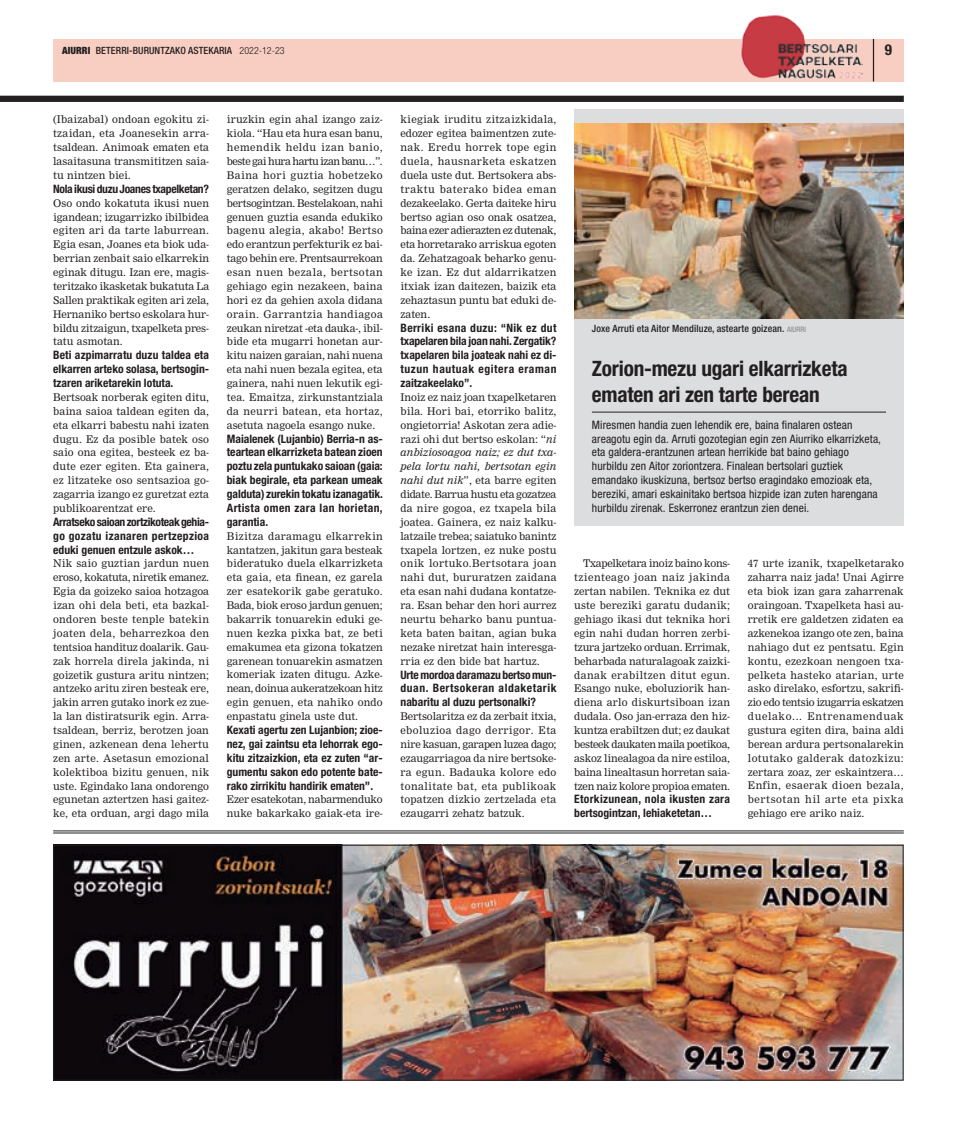
<style>
.page{position:relative;width:957px;height:1134px;background:#fff}
.page>*{position:absolute;margin:0;border:0;box-sizing:border-box;transform-origin:0 0}
.t1{font:700 condensed 21.25px/26.2px "Helvetica Neue";letter-spacing:-.01em;color:#231f20}
.t2{font:700 condensed 15px "Helvetica Neue";color:#231f20}
.t3{font:700 condensed 11.62px/13.9px "Helvetica Neue";color:#231f20;text-align:justify}
.t4{font:condensed 11.62px/13.9px "Helvetica Neue";letter-spacing:.01em;color:#231f20}
.t5{font:700 condensed 11.62px "Helvetica Neue";letter-spacing:-.025em;color:#231f20}
.t6{font:10.38px/13.9px "M Nimrod";color:#231f20;text-align:justify}
.t7{font:10.38px/13.9px "M Nimrod";letter-spacing:-.02em;color:#231f20}
.t8{font:500 condensed 10px "Helvetica Neue";letter-spacing:.01em;color:#231f20}
.s1{font-weight:900}
.s2{font-weight:300}
.s3{font-style:italic}
.s4{font-weight:400;font-size:7.5px;color:#808285}
</style>
<div class="page">
<div style="left:53px;top:39px;width:851px;height:42px;background:#f8cec2"></div>
<hr style="left:873px;top:39px;width:1px;height:42px;background:#231f20">
<img style="left:741px;top:15px;width:121px;height:64px">
<hr style="left:53px;top:831px;width:851px;height:1px;background:#231f20">
<hr style="left:53px;top:833px;width:851px;height:1px;background:#231f20">
<img style="left:55px;top:847px;width:846px;height:231px">
<div style="left:53px;top:845px;width:850px;height:235px;border:1px solid #231f20"></div>
<div style="left:0;top:96px;width:904px;height:6px;background:#231f20"></div>
<div style="left:574px;top:110px;width:330px;height:416px;background:#dcdddf"></div>
<img style="left:574px;top:123px;width:330px;height:195px">
<hr style="left:592px;top:412px;width:294px;height:1px;background:#231f20">
<p class="t8" style="left:62px;top:45px;width:224px"><span class="s1">AIURRI</span> BETERRI-BURUNTZAKO ASTEKARIA <span class="s2">2022-12-23</span></p>
<h2 class="t2" style="left:885px;top:41px;width:9px">9</h2>
<p class="t6" style="left:53px;top:113px;width:157px">(Ibaizabal) ondoan egokitu zi&shy;tzaidan, eta Joanesekin arra&shy;tsaldean. Animoak ematen eta lasaitasuna transmititzen saia&shy;tu nintzen biei.</p>
<p class="t5" style="left:53px;top:182px;width:157px">Nola ikusi duzu Joanes txapelketan?</p>
<p class="t6" style="left:53px;top:196px;width:157px">Oso ondo kokatuta ikusi nuen igandean; izugarrizko ibilbidea egiten ari da tarte laburrean.<br>Egia esan, Joanes eta biok uda&shy;berrian zenbait saio elkarrekin eginak ditugu. Izan ere, magis&shy;teritzako ikasketak bukatuta La Sallen praktikak egiten ari zela, Hernaniko bertso eskolara hur&shy;bildu zitzaigun, txapelketa pres&shy;tatu asmotan.</p>
<p class="t3" style="left:53px;top:348px;width:157px">Beti azpimarratu duzu taldea eta elkarren arteko solasa, bertsogin&shy;tzaren ariketarekin lotuta.</p>
<p class="t6" style="left:53px;top:390px;width:157px">Bertsoak norberak egiten ditu, baina saioa taldean egiten da, eta elkarri babestu nahi izaten dugu. Ez da posible batek oso saio ona egitea, besteek ez ba&shy;dute ezer egiten. Eta gainera, ez litzateke oso sentsazioa go&shy;zagarria izango ez guretzat ezta publikoarentzat ere.</p>
<p class="t3" style="left:53px;top:515px;width:157px">Arratseko saioan zortzikoteak gehia&shy;go gozatu izanaren pertzepzioa eduki genuen entzule askok…</p>
<p class="t6" style="left:53px;top:557px;width:157px">Nik saio guztian jardun nuen eroso, kokatuta, niretik emanez.<br>Egia da goizeko saioa hotzagoa izan ohi dela beti, eta bazkal&shy;ondoren beste tenple batekin joaten dela, beharrezkoa den tentsioa handituz doalarik. Gau&shy;zak horrela direla jakinda, ni goizetik gustura aritu nintzen; antzeko aritu ziren besteak ere, jakin arren gutako inork ez zue&shy;la lan distiratsurik egin. Arra&shy;tsaldean, berriz, berotzen joan ginen, azkenean dena lehertu zen arte. Asetasun emozional kolektiboa bizitu genuen, nik uste. Egindako lana ondorengo egunetan aztertzen hasi gaitez&shy;ke, eta orduan, argi dago mila</p>
<p class="t6" style="left:227px;top:113px;width:158px">iruzkin egin ahal izango zaiz&shy;kiola. “Hau eta hura esan banu, hemendik heldu izan banio, beste gai hura hartu izan banu…”.<br>Baina hori guztia hobetzeko geratzen delako, segitzen dugu bertsogintzan. Bestelakoan, nahi genuen guztia esanda edukiko bagenu alegia, akabo! Bertso edo erantzun perfekturik ez bai&shy;tago behin ere. Prentsaurrekoan esan nuen bezala, bertsotan gehiago egin nezakeen, baina hori ez da gehien axola didana orain. Garrantzia handiagoa zeukan niretzat -eta dauka-, ibil&shy;bide eta mugarri honetan aur&shy;kitu naizen garaian, nahi nuena eta nahi nuen bezala egitea, eta gainera, nahi nuen lekutik egi&shy;tea. Emaitza, zirkunstantziala da neurri batean, eta hortaz, asetuta nagoela esango nuke.</p>
<p class="t3" style="left:227px;top:431px;width:157px">Maialenek (Lujanbio) Berria-n as&shy;teartean elkarrizketa batean zioen poztu zela puntukako saioan (gaia: biak begirale, eta parkean umeak galduta) zurekin tokatu izanagatik.<br>Artista omen zara lan horietan, garantia.</p>
<p class="t6" style="left:227px;top:529px;width:158px">Bizitza daramagu elkarrekin kantatzen, jakitun gara besteak bideratuko duela elkarrizketa eta gaia, eta finean, ez garela zer esatekorik gabe geratuko.<br>Bada, biok eroso jardun genuen; bakarrik tonuarekin eduki ge&shy;nuen kezka pixka bat, ze beti emakumea eta gizona tokatzen garenean tonuarekin asmatzen komeriak izaten ditugu. Azke&shy;nean, doinua aukeratzekoan hitz egin genuen, eta nahiko ondo enpastatu ginela uste dut.</p>
<p class="t3" style="left:227px;top:723px;width:157px">Kexati agertu zen Lujanbion; zioe&shy;nez, gai zaintsu eta lehorrak ego&shy;kitu zitzaizkion, eta ez zuten “ar&shy;gumentu sakon edo potente bate&shy;rako zirrikitu handirik ematen”.</p>
<p class="t7" style="left:227px;top:793px;width:157px">Ezer esatekotan, nabarmenduko nuke bakarkako gaiak-eta ire-</p>
<p class="t6" style="left:400px;top:113px;width:157px">kiegiak iruditu zitzaizkidala, edozer egitea baimentzen zute&shy;nak. Eredu horrek tope egin duela, hausnarketa eskatzen duela uste dut. Bertsokera abs&shy;traktu baterako bidea eman dezakeelako. Gerta daiteke hiru bertso agian oso onak osatzea, baina ezer adierazten ez dutenak, eta horretarako arriskua egoten da. Zehatzagoak beharko genu&shy;ke izan. Ez dut aldarrikatzen itxiak izan daitezen, baizik eta zehaztasun puntu bat eduki de&shy;zaten.</p>
<p class="t3" style="left:400px;top:320px;width:157px">Berriki esana duzu: “Nik ez dut txapelaren bila joan nahi. Zergatik? txapelaren bila joateak nahi ez di&shy;tuzun hautuak egitera eraman zaitzakeelako”.</p>
<p class="t6" style="left:400px;top:390px;width:158px">Inoiz ez naiz joan txapelketaren bila. Hori bai, etorriko balitz, ongietorria! Askotan zera adie&shy;razi ohi dut bertso eskolan: “<span class="s3">ni anbiziosoagoa naiz; ez dut txa&shy;pela lortu nahi, bertsotan egin nahi dut nik</span>”, eta barre egiten didate. Barrua hustu eta gozatzea da nire gogoa, ez txapela bila joatea. Gainera, ez naiz kalku&shy;latzaile trebea; saiatuko banintz txapela lortzen, ez nuke postu onik lortuko.Bertsotara joan nahi dut, bururatzen zaidana eta esan nahi dudana kontatze&shy;ra. Esan behar den hori aurrez neurtu beharko banu puntua&shy;keta baten baitan, agian buka nezake niretzat hain interesga&shy;rria ez den bide bat hartuz.</p>
<p class="t3" style="left:400px;top:667px;width:157px">Urte mordoa daramazu bertso mun&shy;duan. Bertsokeran aldaketarik nabaritu al duzu pertsonalki?</p>
<p class="t6" style="left:400px;top:709px;width:157px">Bertsolaritza ez da zerbait itxia, eboluzioa dago derrigor. Eta nire kasuan, garapen luzea dago; ezaugarriagoa da nire bertsoke&shy;ra egun. Badauka kolore edo tonalitate bat, eta publikoak topatzen dizkio zertzelada eta ezaugarri zehatz batzuk.</p>
<p class="t8" style="left:592px;top:322px;width:216px">Joxe Arruti eta Aitor Mendiluze, astearte goizean. <span class="s4">aiurri</span></p>
<h1 class="t1" style="left:592px;top:355px;width:257px">Zorion-mezu ugari elkarrizketa ematen ari zen tarte berean</h1>
<p class="t4" style="left:592px;top:418px;width:291px">Miresmen handia zuen lehendik ere, baina finalaren ostean areagotu egin da. Arruti gozotegian egin zen Aiurriko elkarrizketa, eta galdera-erantzunen artean herrikide bat baino gehiago hurbildu zen Aitor zoriontzera. Finalean bertsolari guztiek emandako ikuskizuna, bertsoz bertso eragindako emozioak eta, bereziki, amari eskainitako bertsoa hizpide izan zuten harengana hurbildu zirenak. Eskerronez erantzun zien denei.</p>
<p class="t6" style="left:574px;top:557px;width:157px;text-indent:9px">Txapelketara inoiz baino kons&shy;tzienteago joan naiz jakinda zertan nabilen. Teknika ez dut uste bereziki garatu dudanik; gehiago ikasi dut teknika hori egin nahi dudan horren zerbi&shy;tzura jartzeko orduan. Errimak, beharbada naturalagoak zaizki&shy;danak erabiltzen ditut egun.<br>Esango nuke, eboluziorik han&shy;diena arlo diskurtsiboan izan dudala. Oso jan-erraza den hiz&shy;kuntza erabiltzen dut; ez daukat besteek daukaten maila poetikoa, askoz linealagoa da nire estiloa, baina linealtasun horretan saia&shy;tzen naiz kolore propioa ematen.</p>
<p class="t3" style="left:574px;top:792px;width:157px">Etorkizunean, nola ikusten zara bertsogintzan, lehiaketetan…</p>
<p class="t6" style="left:748px;top:557px;width:158px">47 urte izanik, txapelketarako zaharra naiz jada! Unai Agirre eta biok izan gara zaharrenak oraingoan. Txapelketa hasi au&shy;rretik ere galdetzen zidaten ea azkenekoa izango ote zen, baina nahiago dut ez pentsatu. Egin kontu, ezezkoan nengoen txa&shy;pelketa hasteko atarian, urte asko direlako, esfortzu, sakrifi&shy;zio edo tentsio izugarria eskatzen duelako... Entrenamenduak gustura egiten dira, baina aldi berean ardura pertsonalarekin lotutako galderak datozkizu: zertara zoaz, zer eskaintzera… Enfin, esaerak dioen bezala, bertsotan hil arte eta pixka gehiago ere ariko naiz.</p>
</div>
